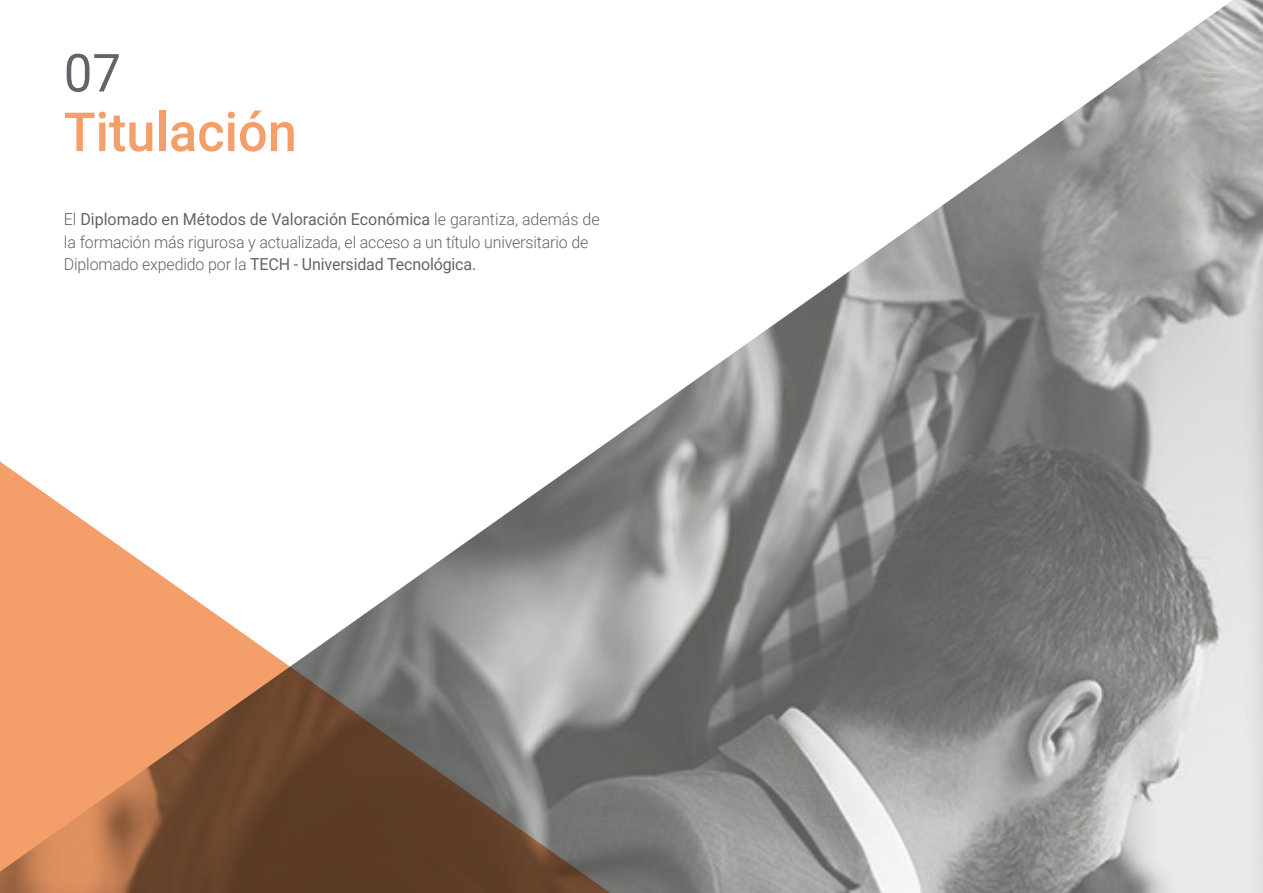
<style>
.page{position:relative;width:1263px;height:893px;background:#fff}
.page>*{position:absolute;margin:0;border:0;box-sizing:border-box;transform-origin:0 0}
.t1{font:500 54px "Roboto";color:#f49e69}
.t2{font:52.5px "Roboto";color:#61646a}
.t3{font:300 16.5px/22.5px "Roboto";letter-spacing:-.01em;color:#61646a}
.s1{font-weight:400}
</style>
<div class="page">
<img style="left:602px;top:0;width:661px;height:893px">
<svg style="left:0;top:446px;width:640px;height:447px"></svg>
<h2 class="t2" style="left:64px;top:36px;width:59px">07</h2>
<h1 class="t1" style="left:64px;top:94px;width:235px">Titulación</h1>
<p class="t3" style="left:64px;top:207px;width:537px">El <span class="s1">Diplomado en Métodos de Valoración Económica</span> le garantiza, además de la formación más rigurosa y actualizada, el acceso a un título universitario de<br>Diplomado expedido por la <span class="s1">TECH - Universidad Tecnológica.</span></p>
</div>
